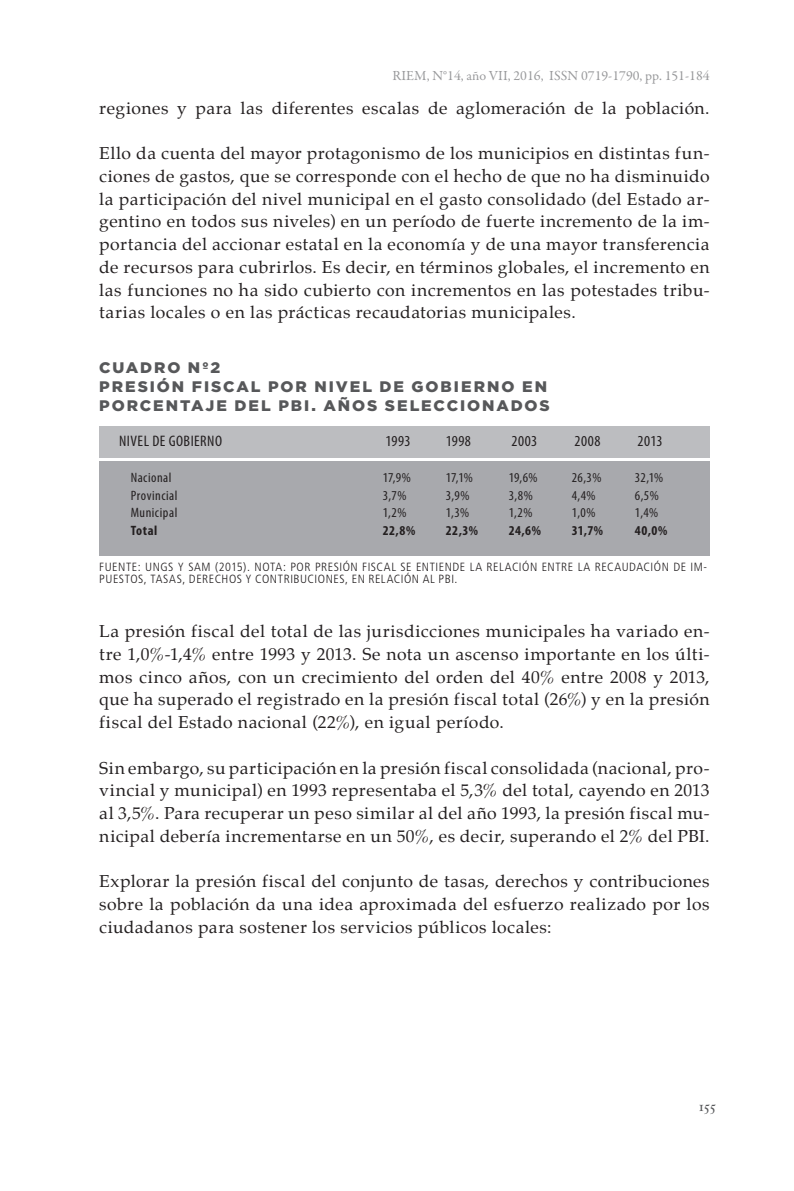
<style>
.page{position:relative;width:794px;height:1191px;background:#fff}
.page>*{position:absolute;margin:0;border:0;box-sizing:border-box;transform-origin:0 0}
.t1{font:16.97px/22.8px "Palatino";letter-spacing:.025em;color:#231f20;text-align:justify}
.t2{font:900 15.22px/19.2px "Gotham";letter-spacing:.12em;color:#57585a}
.t3{font:condensed 15.22px "Myriad Pro";letter-spacing:.03em;color:#231f20}
.t4{font:14px "Garamond Premr Pro";color:#6c6d70}
.t5{font:14px "Hoefler Text";color:#57585a}
.t6{font:condensed 13.65px "Myriad Pro";letter-spacing:.035em;color:#231f20}
.t7{font:700 condensed 13.65px "Myriad Pro";letter-spacing:.03em;color:#231f20}
.t8{font:300 condensed 11.9px/12.2px "Frutiger";letter-spacing:.045em;color:#231f20}
</style>
<div class="page">
<div style="left:99px;top:427px;width:610px;height:31px;background:#bcbdc0"></div>
<div style="left:99px;top:461px;width:610px;height:95px;background:#a8a9ad"></div>
<p class="t4" style="left:392px;top:67px;width:319px">RIEM, N°14, año VII, 2016, ISSN 0719-1790, pp. 151-184</p>
<p class="t1" style="left:99px;top:96px;width:612px">regiones y para las diferentes escalas de aglomeración de la población.</p>
<p class="t1" style="left:99px;top:142px;width:612px">Ello da cuenta del mayor protagonismo de los municipios en distintas fun&shy;ciones de gastos, que se corresponde con el hecho de que no ha disminuido la participación del nivel municipal en el gasto consolidado (del Estado ar&shy;gentino en todos sus niveles) en un período de fuerte incremento de la im&shy;portancia del accionar estatal en la economía y de una mayor transferencia de recursos para cubrirlos. Es decir, en términos globales, el incremento en las funciones no ha sido cubierto con incrementos en las potestades tribu&shy;tarias locales o en las prácticas recaudatorias municipales.</p>
<p class="t2" style="left:99px;top:357px;width:452px">CUADRO Nº2<br>PRESIÓN FISCAL POR NIVEL DE GOBIERNO EN<br>PORCENTAJE DEL PBI. AÑOS SELECCIONADOS</p>
<p class="t3" style="left:119px;top:432px;width:105px">NIVEL DE GOBIERNO</p>
<p class="t3" style="left:385px;top:432px;width:27px">1993</p>
<p class="t3" style="left:446px;top:432px;width:27px">1998</p>
<p class="t3" style="left:511px;top:432px;width:27px">2003</p>
<p class="t3" style="left:574px;top:432px;width:27px">2008</p>
<p class="t3" style="left:637px;top:432px;width:26px">2013</p>
<p class="t6" style="left:131px;top:469px;width:42px">Nacional</p>
<p class="t6" style="left:383px;top:469px;width:30px">17,9%</p>
<p class="t6" style="left:446px;top:469px;width:28px">17,1%</p>
<p class="t6" style="left:509px;top:469px;width:30px">19,6%</p>
<p class="t6" style="left:572px;top:469px;width:31px">26,3%</p>
<p class="t6" style="left:635px;top:469px;width:30px">32,1%</p>
<p class="t6" style="left:131px;top:487px;width:48px">Provincial</p>
<p class="t6" style="left:383px;top:487px;width:25px">3,7%</p>
<p class="t6" style="left:446px;top:487px;width:25px">3,9%</p>
<p class="t6" style="left:509px;top:487px;width:25px">3,8%</p>
<p class="t6" style="left:572px;top:487px;width:25px">4,4%</p>
<p class="t6" style="left:635px;top:487px;width:25px">6,5%</p>
<p class="t6" style="left:131px;top:504px;width:48px">Municipal</p>
<p class="t6" style="left:383px;top:504px;width:25px">1,2%</p>
<p class="t6" style="left:446px;top:504px;width:25px">1,3%</p>
<p class="t6" style="left:509px;top:504px;width:25px">1,2%</p>
<p class="t6" style="left:572px;top:504px;width:25px">1,0%</p>
<p class="t6" style="left:635px;top:504px;width:25px">1,4%</p>
<p class="t7" style="left:131px;top:521px;width:28px">Total</p>
<p class="t7" style="left:383px;top:521px;width:34px">22,8%</p>
<p class="t7" style="left:446px;top:521px;width:34px">22,3%</p>
<p class="t7" style="left:509px;top:521px;width:33px">24,6%</p>
<p class="t7" style="left:572px;top:521px;width:33px">31,7%</p>
<p class="t7" style="left:635px;top:521px;width:34px">40,0%</p>
<p class="t8" style="left:99px;top:561px;width:609px">FUENTE: UNGS Y SAM (2015). NOTA: POR PRESIÓN FISCAL SE ENTIENDE LA RELACIÓN ENTRE LA RECAUDACIÓN DE IM-<br>PUESTOS, TASAS, DERECHOS Y CONTRIBUCIONES, EN RELACIÓN AL PBI.</p>
<p class="t1" style="left:99px;top:620px;width:612px">La presión fiscal del total de las jurisdicciones municipales ha variado en&shy;tre 1,0%-1,4% entre 1993 y 2013. Se nota un ascenso importante en los últi&shy;mos cinco años, con un crecimiento del orden del 40% entre 2008 y 2013, que ha superado el registrado en la presión fiscal total (26%) y en la presión fiscal del Estado nacional (22%), en igual período.</p>
<p class="t1" style="left:99px;top:756px;width:612px">Sin embargo, su participación en la presión fiscal consolidada (nacional, pro&shy;vincial y municipal) en 1993 representaba el 5,3% del total, cayendo en 2013 al 3,5%. Para recuperar un peso similar al del año 1993, la presión fiscal mu&shy;nicipal debería incrementarse en un 50%, es decir, superando el 2% del PBI.</p>
<p class="t1" style="left:99px;top:870px;width:612px">Explorar la presión fiscal del conjunto de tasas, derechos y contribuciones sobre la población da una idea aproximada del esfuerzo realizado por los ciudadanos para sostener los servicios públicos locales:</p>
<p class="t5" style="left:699px;top:1098px;width:18px">155</p>
</div>
